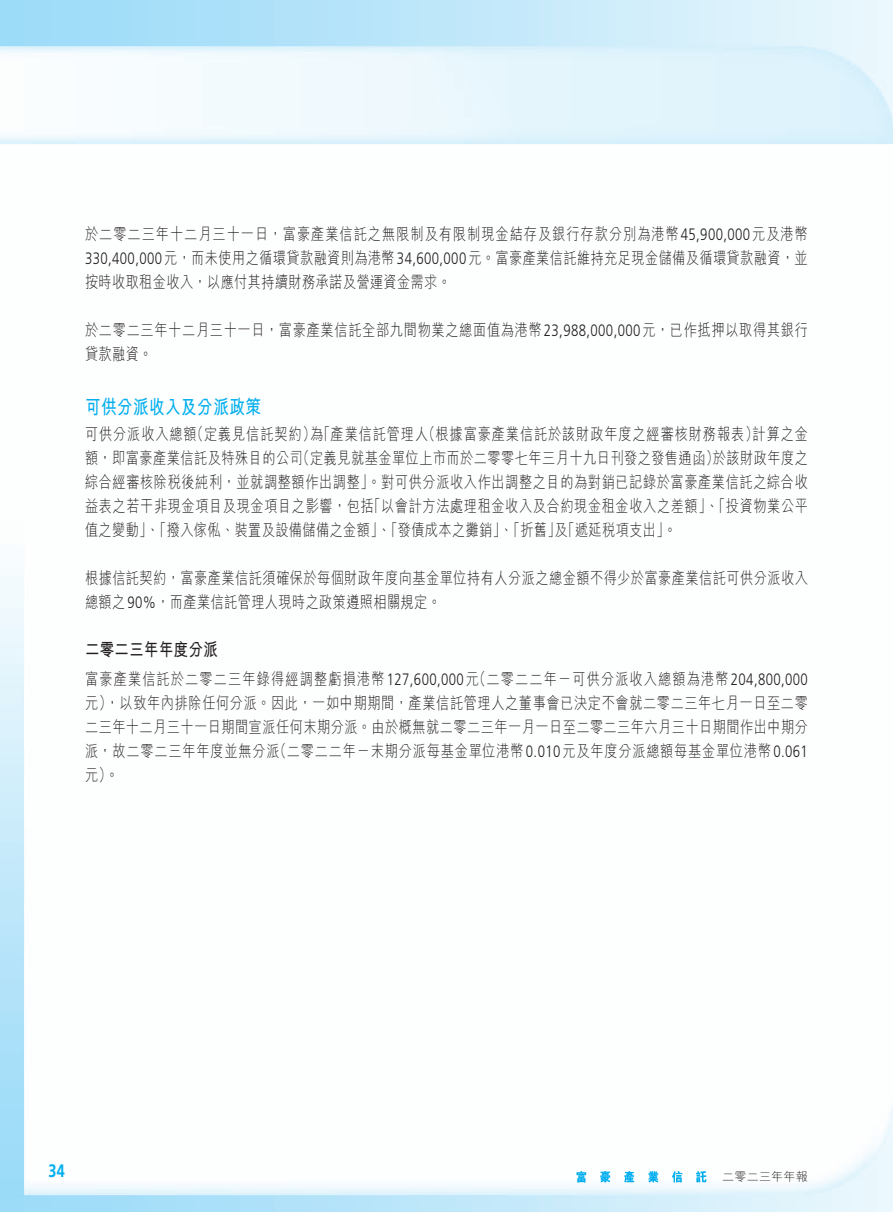
<style>
.page{position:relative;width:893px;height:1212px;background:#fff}
.page>*{position:absolute;margin:0;border:0;box-sizing:border-box;transform-origin:0 0}
._3__標題{font:700 19.5px "M Hei HK";letter-spacing:.03em;color:#00aeef;scale:.8 1}
._4__副標題{font:700 18px "M Hei HK";letter-spacing:.03em;color:#231f20;scale:.8 1}
.t1{font:700 18px "Frutiger LT Std";color:#00aeef;scale:.8 1}
._1__內文{font:300 16.5px/24px "M Hei HK";letter-spacing:.035em;color:#231f20;text-align:justify;scale:.8 1}
.t2{font:300 12px "M Hei HK";letter-spacing:.02em;color:#231f20}
.s1{font-family:"Frutiger LT Std"}
</style>
<div class="page">
<svg style="left:576px;top:1171px;width:130px;height:11px"></svg>
<p class="_1__內文" style="left:85px;top:222px;width:905px">於二零二三年十二月三十一日，富豪產業信託之無限制及有限制現金結存及銀行存款分別為港幣<span class="s1">45,900,000</span>元及港幣<span class="s1">330,400,000</span>元，而未使用之循環貸款融資則為港幣<span class="s1">34,600,000</span>元。富豪產業信託維持充足現金儲備及循環貸款融資，並按時收取租金收入，以應付其持續財務承諾及營運資金需求。</p>
<p class="_1__內文" style="left:85px;top:318px;width:905px">於二零二三年十二月三十一日，富豪產業信託全部九間物業之總面值為港幣<span class="s1">23,988,000,000</span>元，已作抵押以取得其銀行貸款融資。</p>
<p class="_3__標題" style="left:85px;top:393px;width:221px">可供分派收入及分派政策</p>
<p class="_1__內文" style="left:85px;top:422px;width:905px">可供分派收入總額（定義見信託契約）為「產業信託管理人（根據富豪產業信託於該財政年度之經審核財務報表）計算之金額，即富豪產業信託及特殊目的公司（定義見就基金單位上市而於二零零七年三月十九日刊發之發售通函）於該財政年度之綜合經審核除稅後純利，並就調整額作出調整」。對可供分派收入作出調整之目的為對銷已記錄於富豪產業信託之綜合收益表之若干非現金項目及現金項目之影響，包括「以會計方法處理租金收入及合約現金租金收入之差額」、「投資物業公平值之變動」、「撥入傢俬、裝置及設備儲備之金額」、「發債成本之攤銷」、「折舊」及「遞延稅項支出」。</p>
<p class="_1__內文" style="left:85px;top:566px;width:905px">根據信託契約，富豪產業信託須確保於每個財政年度向基金單位持有人分派之總金額不得少於富豪產業信託可供分派收入總額之<span class="s1">90%</span>，而產業信託管理人現時之政策遵照相關規定。</p>
<p class="_4__副標題" style="left:85px;top:637px;width:168px">二零二三年年度分派</p>
<p class="_1__內文" style="left:85px;top:667px;width:905px">富豪產業信託於二零二三年錄得經調整虧損港幣<span class="s1">127,600,000</span>元（二零二二年－可供分派收入總額為港幣<span class="s1">204,800,000</span>元），以致年內排除任何分派。因此，一如中期期間，產業信託管理人之董事會已決定不會就二零二三年七月一日至二零二三年十二月三十一日期間宣派任何末期分派。由於概無就二零二三年一月一日至二零二三年六月三十日期間作出中期分派，故二零二三年年度並無分派（二零二二年－末期分派每基金單位港幣<span class="s1">0.010</span>元及年度分派總額每基金單位港幣<span class="s1">0.061</span>元）。</p>
<p class="t1" style="left:48px;top:1160px;width:22px">34</p>
<p class="t2" style="left:722px;top:1170px;width:87px">二零二三年年報</p>
</div>
